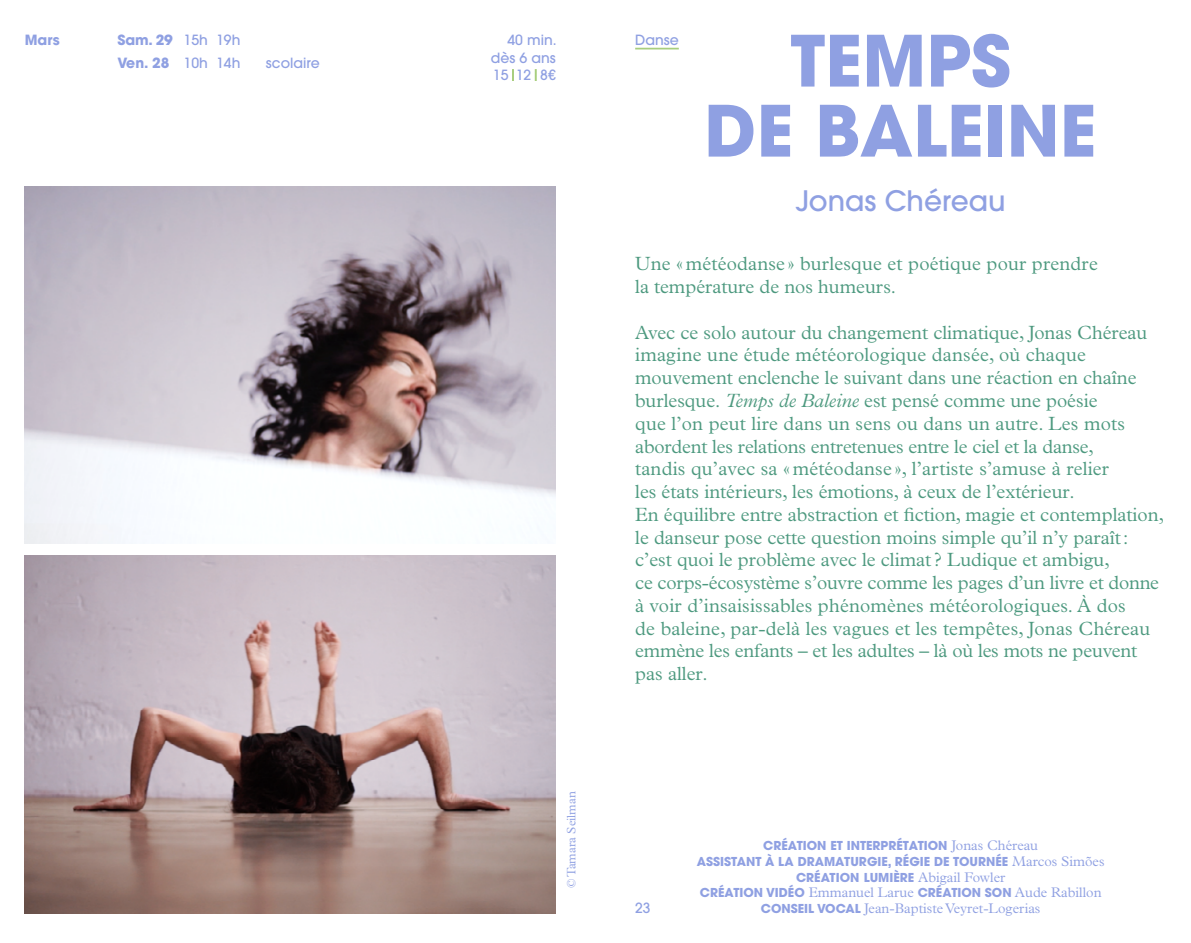
<style>
.page{position:relative;width:1191px;height:943px;background:#fff}
.page>*{position:absolute;margin:0;border:0;box-sizing:border-box;transform-origin:0 0}
.t1{font:700 70px/70px "ITC Avant Garde Pro";color:#8fa0e2;text-align:center}
.t2{font:500 28px "ITC Avant Garde Pro";color:#8fa0e2}
.t3{font:300 19.25px/22.8px "Plantin MT Pro";color:#4d997f}
.t4{font:300 14px/15.8px "Plantin MT Pro";color:#8fa0e2;text-align:center}
.t5{font:500 14px/17.5px "ITC Avant Garde Pro";color:#8fa0e2;text-align:justify}
.t6{font:700 14px/22.8px "ITC Avant Garde Pro";color:#8fa0e2}
.t7{font:700 12.25px/15.8px "ITC Avant Garde Pro";color:#8fa0e2;text-align:center}
.t8{font:300 12.25px "Plantin MT Pro";color:#8fa0e2}
.s1{font-style:italic}
.s2{font-family:"Plantin MT Pro";font-weight:300;font-size:14px}
.s3{font-family:"ITC Avant Garde Pro";font-weight:700;font-size:12.25px}
</style>
<div class="page">
<svg style="left:512px;top:69px;width:2px;height:12px"></svg>
<svg style="left:535px;top:69px;width:2px;height:12px"></svg>
<hr style="left:635px;top:48px;width:44px;height:1px;background:#a8ce7e">
<img style="left:25px;top:556px;width:531px;height:357px">
<img style="left:25px;top:186px;width:531px;height:357px">
<p class="t6" style="left:25px;top:28px;width:37px">Mars</p>
<p class="t6" style="left:118px;top:28px;width:57px">Sam. 29<br>Ven. 28</p>
<p class="t5" style="left:491px;top:31px;width:67px;text-indent:17px">40 min. dès 6 ans 15 12 8€</p>
<p class="t5" style="left:184px;top:28px;width:58px;line-height:22.8px">15h 19h<br>10h 14h</p>
<p class="t5" style="left:266px;top:54px;width:55px">scolaire</p>
<p class="t8" style="left:564px;top:888px;width:98px;rotate:-90deg">© Tamara Seilman</p>
<p class="t5" style="left:635px;top:31px;width:45px">Danse</p>
<h1 class="t1" style="left:704px;top:25px;width:393px">TEMPS<br>DE BALEINE</h1>
<h2 class="t2" style="left:795px;top:183px;width:211px">Jonas Chéreau</h2>
<p class="t3" style="left:635px;top:253px;width:464px">Une « météodanse » burlesque et poétique pour prendre la température de nos humeurs.</p>
<p class="t3" style="left:635px;top:321px;width:530px">Avec ce solo autour du changement climatique, Jonas Chéreau imagine une étude météorologique dansée, où chaque mouvement enclenche le suivant dans une réaction en chaîne burlesque. <span class="s1">Temps de Baleine</span> est pensé comme une poésie<br>que l’on peut lire dans un sens ou dans un autre. Les mots abordent les relations entretenues entre le ciel et la danse,<br>tandis qu’avec sa « météodanse », l’artiste s’amuse à relier<br>les états intérieurs, les émotions, à ceux de l’extérieur.<br>En équilibre entre abstraction et fiction, magie et contemplation, le danseur pose cette question moins simple qu’il n’y paraît: c’est quoi le problème avec le climat ? Ludique et ambigu,<br>ce corps-écosystème s’ouvre comme les pages d’un livre et donne à voir d’insaisissables phénomènes météorologiques. À dos<br>de baleine, par-delà les vagues et les tempêtes, Jonas Chéreau emmène les enfants – et les adultes – là où les mots ne peuvent pas aller.</p>
<p class="t5" style="left:635px;top:899px;width:17px">23</p>
<p class="t7" style="left:697px;top:837px;width:409px">CRÉATION ET INTERPRÉTATION <span class="s2">Jonas Chéreau<br></span>ASSISTANT À LA DRAMATURGIE, RÉGIE DE TOURNÉE <span class="s2">Marcos Simões<br></span>CRÉATION LUMIÈRE <span class="s2">Abigail Fowler</span></p>
<p class="t4" style="left:700px;top:885px;width:403px"><span class="s3">CRÉATION VIDÉO</span> Emmanuel Larue <span class="s3">CRÉATION SON</span> Aude Rabillon<br><span class="s3">CONSEIL VOCAL</span> Jean-Baptiste Veyret-Logerias</p>
</div>
